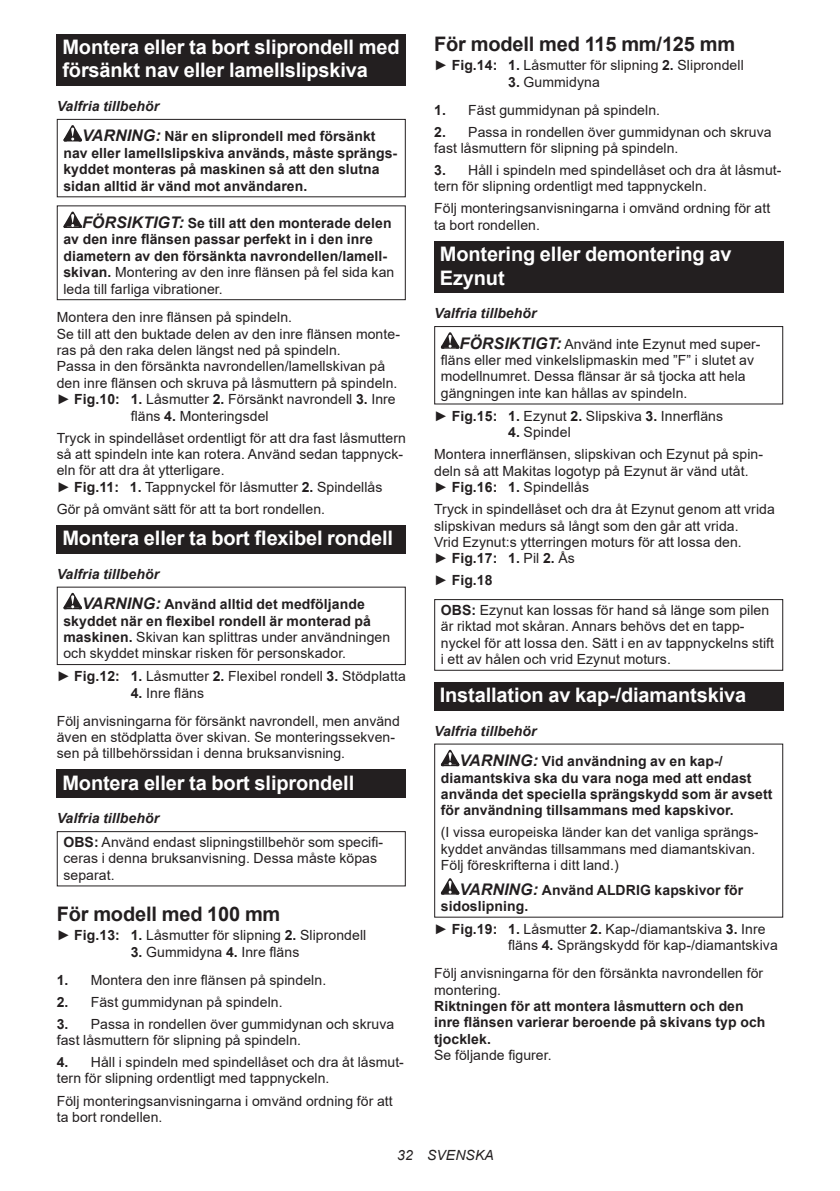
<style>
.page{position:relative;width:840px;height:1191px;background:#fff}
.page>*{position:absolute;margin:0;border:0;box-sizing:border-box;transform-origin:0 0}
.t1{font:700 20px/23.4px "Arial";letter-spacing:-.01em;color:#fff}
.t2{font:700 20px "Arial";letter-spacing:-.01em;color:#231f20}
.t3{font:14px/16.4px "Arial";letter-spacing:.005em;color:#231f20}
.t4{font:700 14px/16.4px "Arial";letter-spacing:.005em;color:#231f20}
.t5{font:italic 14px "Arial";letter-spacing:.005em;color:#231f20}
.s1{font-style:italic}
.s2{font-style:italic;font-size:16px}
.s3{font-weight:400}
.s4{font-weight:700}
.s5{font-weight:700;font-style:italic}
.s6{font-weight:700;font-style:italic;font-size:16px}
</style>
<div class="page">
<div style="left:57px;top:34px;width:348px;height:52px;background:#231f20"></div>
<svg style="left:63px;top:125px;width:19px;height:16px"></svg>
<div style="left:57px;top:119px;width:348px;height:78px;border:1px solid #231f20"></div>
<svg style="left:63px;top:212px;width:19px;height:16px"></svg>
<div style="left:57px;top:205px;width:348px;height:95px;border:1px solid #231f20"></div>
<div style="left:57px;top:525px;width:348px;height:28px;background:#231f20"></div>
<svg style="left:63px;top:593px;width:19px;height:16px"></svg>
<div style="left:57px;top:586px;width:348px;height:79px;border:1px solid #231f20"></div>
<div style="left:57px;top:769px;width:348px;height:29px;background:#231f20"></div>
<div style="left:57px;top:831px;width:348px;height:55px;border:1px solid #231f20"></div>
<div style="left:434px;top:241px;width:348px;height:52px;background:#231f20"></div>
<svg style="left:440px;top:332px;width:19px;height:17px"></svg>
<div style="left:434px;top:326px;width:348px;height:78px;border:1px solid #231f20"></div>
<div style="left:434px;top:599px;width:348px;height:72px;border:1px solid #231f20"></div>
<div style="left:434px;top:682px;width:348px;height:28px;background:#231f20"></div>
<svg style="left:440px;top:750px;width:19px;height:16px"></svg>
<svg style="left:440px;top:878px;width:19px;height:16px"></svg>
<h1 class="t1" style="left:62px;top:36px;width:338px">Montera eller ta bort sliprondell med försänkt nav eller lamellslipskiva</h1>
<p class="t4" style="left:82px;top:91px;width:295px;line-height:30.6px;text-indent:-25px"><span class="s1">Valfria tillbehör<br></span><span class="s2">VARNING:</span> När en sliprondell med försänkt</p>
<p class="t4" style="left:63px;top:145px;width:335px">nav eller lamellslipskiva används, måste sprängs&shy;kyddet monteras på maskinen så att den slutna sidan alltid är vänd mot användaren.</p>
<p class="t4" style="left:63px;top:215px;width:332px;text-indent:19px"><span class="s2">FÖRSIKTIGT:</span> Se till att den monterade delen av den inre flänsen passar perfekt in i den inre diametern av den försänkta navrondellen/lamell&shy;skivan. <span class="s3">Montering av den inre flänsen på fel sida kan leda till farliga vibrationer.</span></p>
<p class="t3" style="left:57px;top:309px;width:237px">Montera den inre flänsen på spindeln.</p>
<p class="t3" style="left:57px;top:325px;width:344px">Se till att den buktade delen av den inre flänsen monte-</p>
<p class="t3" style="left:57px;top:342px;width:285px">ras på den raka delen längst ned på spindeln.</p>
<p class="t3" style="left:57px;top:358px;width:330px">Passa in den försänkta navrondellen/lamellskivan på</p>
<p class="t3" style="left:57px;top:374px;width:342px">den inre flänsen och skruva på låsmuttern på spindeln.</p>
<p class="t3" style="left:57px;top:391px;width:340px">► <span class="s4">Fig.10: 1.</span> Låsmutter <span class="s4">2.</span> Försänkt navrondell <span class="s4">3.</span> Inre</p>
<p class="t3" style="left:131px;top:407px;width:139px">fläns <span class="s4">4.</span> Monteringsdel</p>
<p class="t3" style="left:57px;top:429px;width:350px">Tryck in spindellåset ordentligt för att dra fast låsmuttern så att spindeln inte kan rotera. Använd sedan tappnyck&shy;eln för att dra åt ytterligare.<br>► <span class="s4">Fig.11: 1.</span> Tappnyckel för låsmutter <span class="s4">2.</span> Spindellås</p>
<p class="t3" style="left:57px;top:500px;width:270px">Gör på omvänt sätt för att ta bort rondellen.</p>
<h1 class="t1" style="left:62px;top:526px;width:332px">Montera eller ta bort flexibel rondell</h1>
<p class="t4" style="left:82px;top:558px;width:284px;line-height:30.6px;text-indent:-25px"><span class="s1">Valfria tillbehör<br></span><span class="s2">VARNING:</span> Använd alltid det medföljande</p>
<p class="t3" style="left:63px;top:612px;width:328px"><span class="s4">skyddet när en flexibel rondell är monterad på maskinen.</span> Skivan kan splittras under användningen och skyddet minskar risken för personskador.</p>
<p class="t3" style="left:57px;top:668px;width:350px">► <span class="s4">Fig.12: 1.</span> Låsmutter <span class="s4">2.</span> Flexibel rondell <span class="s4">3.</span> Stödplatta</p>
<p class="t3" style="left:57px;top:679px;width:344px;line-height:27.8px;text-indent:74px"><span class="s4">4.</span> Inre fläns<br>Följ anvisningarna för försänkt navrondell, men använd</p>
<p class="t3" style="left:57px;top:728px;width:340px">även en stödplatta över skivan. Se monteringssekven&shy;sen på tillbehörssidan i denna bruksanvisning.</p>
<h1 class="t1" style="left:62px;top:771px;width:293px">Montera eller ta bort sliprondell</h1>
<p class="t3" style="left:63px;top:806px;width:321px;line-height:23.8px;text-indent:-7px"><span class="s5">Valfria tillbehör<br></span><span class="s4">OBS:</span> Använd endast slipningstillbehör som specifi-</p>
<p class="t3" style="left:63px;top:850px;width:315px">ceras i denna bruksanvisning. Dessa måste köpas separat.</p>
<h1 class="t2" style="left:57px;top:900px;width:225px">För modell med 100 mm</h1>
<p class="t3" style="left:57px;top:927px;width:311px">► <span class="s4">Fig.13: 1.</span> Låsmutter för slipning <span class="s4">2.</span> Sliprondell</p>
<p class="t3" style="left:131px;top:943px;width:170px"><span class="s4">3.</span> Gummidyna <span class="s4">4.</span> Inre fläns</p>
<p class="t3" style="left:57px;top:971px;width:271px"><span class="s4">1.</span> Montera den inre flänsen på spindeln.</p>
<p class="t3" style="left:57px;top:993px;width:227px"><span class="s4">2.</span> Fäst gummidynan på spindeln.</p>
<p class="t3" style="left:57px;top:1015px;width:339px"><span class="s4">3.</span> Passa in rondellen över gummidynan och skruva fast låsmuttern för slipning på spindeln.</p>
<p class="t3" style="left:57px;top:1053px;width:348px"><span class="s4">4.</span> Håll i spindeln med spindellåset och dra åt låsmut&shy;tern för slipning ordentligt med tappnyckeln.</p>
<p class="t3" style="left:57px;top:1092px;width:337px">Följ monteringsanvisningarna i omvänd ordning för att ta bort rondellen.</p>
<h1 class="t2" style="left:434px;top:30px;width:302px">För modell med 115 mm/125 mm</h1>
<p class="t3" style="left:434px;top:57px;width:311px">► <span class="s4">Fig.14: 1.</span> Låsmutter för slipning <span class="s4">2.</span> Sliprondell</p>
<p class="t3" style="left:508px;top:74px;width:93px"><span class="s4">3.</span> Gummidyna</p>
<p class="t3" style="left:434px;top:101px;width:227px"><span class="s4">1.</span> Fäst gummidynan på spindeln.</p>
<p class="t3" style="left:434px;top:123px;width:339px"><span class="s4">2.</span> Passa in rondellen över gummidynan och skruva fast låsmuttern för slipning på spindeln.</p>
<p class="t3" style="left:434px;top:162px;width:348px"><span class="s4">3.</span> Håll i spindeln med spindellåset och dra åt låsmut&shy;tern för slipning ordentligt med tappnyckeln.</p>
<p class="t3" style="left:434px;top:200px;width:337px">Följ monteringsanvisningarna i omvänd ordning för att ta bort rondellen.</p>
<h1 class="t1" style="left:439px;top:243px;width:293px">Montering eller demontering av<br>Ezynut</h1>
<p class="t3" style="left:459px;top:298px;width:302px;line-height:30.6px;text-indent:-25px"><span class="s5">Valfria tillbehör<br></span><span class="s6">FÖRSIKTIGT:</span> Använd inte Ezynut med super-</p>
<p class="t3" style="left:440px;top:352px;width:314px">fläns eller med vinkelslipmaskin med ”F” i slutet av modellnumret. Dessa flänsar är så tjocka att hela gängningen inte kan hållas av spindeln.</p>
<p class="t3" style="left:434px;top:408px;width:290px">► <span class="s4">Fig.15: 1.</span> Ezynut <span class="s4">2.</span> Slipskiva <span class="s4">3.</span> Innerfläns</p>
<p class="t3" style="left:434px;top:421px;width:330px;line-height:22px;text-indent:74px"><span class="s4">4.</span> Spindel<br>Montera innerflänsen, slipskivan och Ezynut på spin-</p>
<p class="t3" style="left:434px;top:462px;width:316px">deln så att Makitas logotyp på Ezynut är vänd utåt. ► <span class="s4">Fig.16: 1.</span> Spindellås</p>
<p class="t3" style="left:434px;top:501px;width:342px">Tryck in spindellåset och dra åt Ezynut genom att vrida slipskivan medurs så långt som den går att vrida.<br>Vrid Ezynut:s ytterringen moturs för att lossa den.<br>► <span class="s4">Fig.17: 1.</span> Pil <span class="s4">2.</span> Ås</p>
<p class="t3" style="left:440px;top:565px;width:330px;line-height:29.6px;text-indent:-7px">► <span class="s4">Fig.18<br>OBS:</span> Ezynut kan lossas för hand så länge som pilen</p>
<p class="t3" style="left:440px;top:618px;width:334px">är riktad mot skåran. Annars behövs det en tapp&shy;nyckel för att lossa den. Sätt i en av tappnyckelns stift i ett av hålen och vrid Ezynut moturs.</p>
<h1 class="t1" style="left:439px;top:683px;width:307px">Installation av kap-/diamantskiva</h1>
<p class="t4" style="left:459px;top:715px;width:264px;line-height:30.6px;text-indent:-25px"><span class="s1">Valfria tillbehör<br></span><span class="s2">VARNING:</span> Vid användning av en kap-/</p>
<p class="t4" style="left:440px;top:769px;width:333px">diamantskiva ska du vara noga med att endast använda det speciella sprängskydd som är avsett för användning tillsammans med kapskivor.</p>
<p class="t3" style="left:440px;top:824px;width:319px">(I vissa europeiska länder kan det vanliga sprängs&shy;kyddet användas tillsammans med diamantskivan.<br>Följ föreskrifterna i ditt land.)</p>
<p class="t4" style="left:440px;top:881px;width:303px;text-indent:19px"><span class="s2">VARNING:</span> Använd ALDRIG kapskivor för sidoslipning.</p>
<p class="t3" style="left:508px;top:920px;width:271px;text-indent:-74px">► <span class="s4">Fig.19: 1.</span> Låsmutter <span class="s4">2.</span> Kap-/diamantskiva <span class="s4">3.</span> Inre fläns <span class="s4">4.</span> Sprängskydd för kap-/diamantskiva</p>
<p class="t3" style="left:434px;top:965px;width:330px">Följ anvisningarna för den försänkta navrondellen för montering.</p>
<p class="t4" style="left:434px;top:998px;width:332px">Riktningen för att montera låsmuttern och den inre flänsen varierar beroende på skivans typ och tjocklek.</p>
<p class="t3" style="left:434px;top:1046px;width:119px">Se följande figurer.</p>
<p class="t5" style="left:397px;top:1146px;width:98px">32 SVENSKA</p>
</div>
